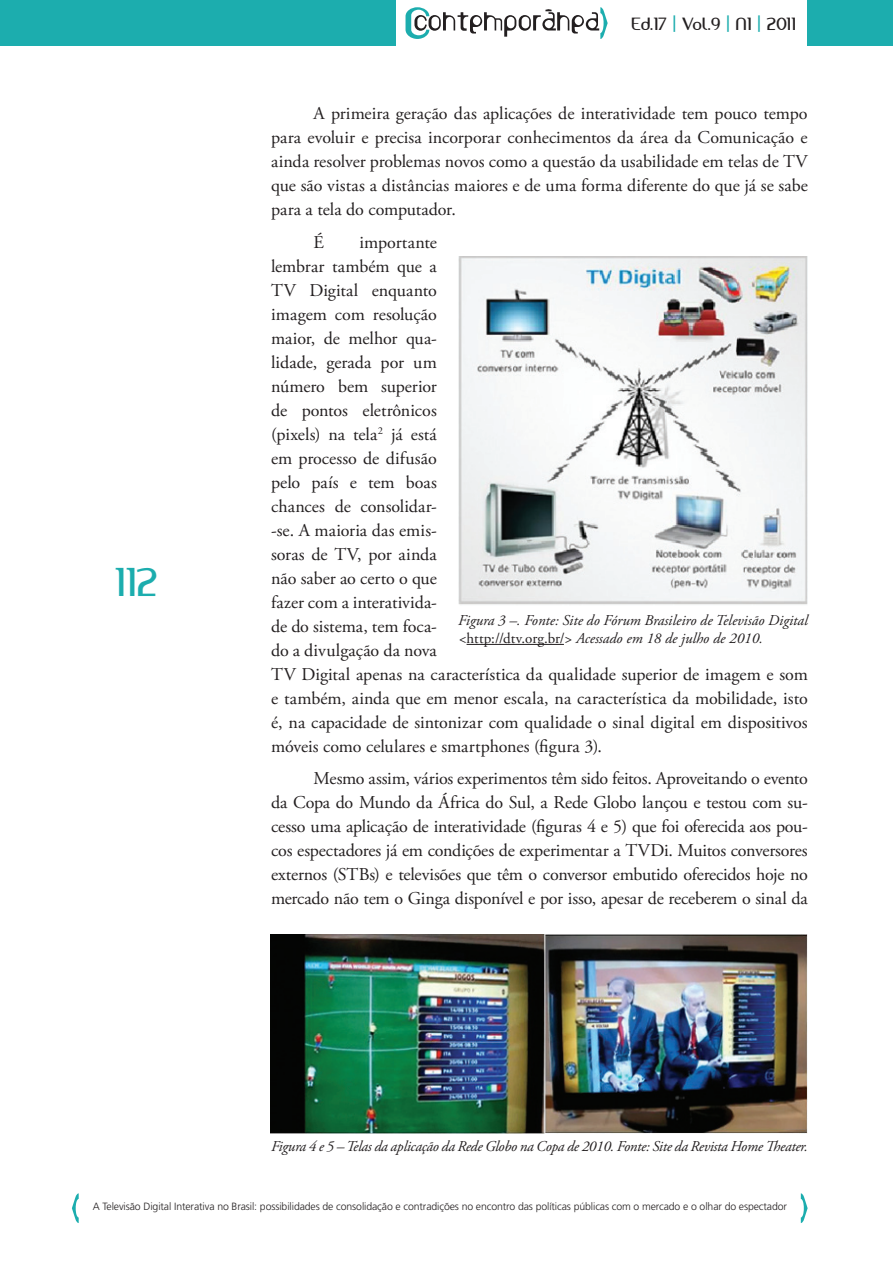
<style>
.page{position:relative;width:893px;height:1263px;background:#fff}
.page>*{position:absolute;margin:0;border:0;box-sizing:border-box;transform-origin:0 0}
.t1{font:37.5px "Amerika Sans";color:#1cadae}
.t2{font:18px/24px "Adobe Garamond Pro";color:#231f20;text-align:justify}
.t3{font:16.5px "Amerika Sans";color:#231f20}
.t4{font:italic 15px/18px "Adobe Garamond Pro";color:#231f20}
.t5{font:italic 15px "Adobe Garamond Pro";letter-spacing:-.02em;color:#231f20}
.t6{font:300 10.5px "Frutiger";letter-spacing:-.01em;color:#231f20}
.s1{color:#1cadae}
.s2{font-style:normal}
</style>
<div class="page">
<svg style="left:72px;top:1193px;width:7px;height:30px"></svg>
<svg style="left:801px;top:1193px;width:7px;height:30px"></svg>
<svg style="left:405px;top:7px;width:203px;height:32px"></svg>
<div style="left:0;top:0;width:395px;height:46px;background:#1cadae"></div>
<div style="left:808px;top:0;width:85px;height:46px;background:#1cadae"></div>
<img style="left:458px;top:256px;width:350px;height:349px">
<hr style="left:467px;top:644px;width:97px;height:1px;background:#231f20">
<img style="left:271px;top:935px;width:537px;height:199px">
<h1 class="t1" style="left:114px;top:558px;width:45px">112</h1>
<p class="t3" style="left:631px;top:13px;width:166px">Ed.17 <span class="s1">|</span> Vol.9 <span class="s1">|</span> N1 <span class="s1">|</span> 2011</p>
<p class="t2" style="left:271px;top:102px;width:538px;text-indent:43px">A primeira geração das aplicações de interatividade tem pouco tempo para evoluir e precisa incorporar conhecimentos da área da Comunicação e ainda resolver problemas novos como a questão da usabilidade em telas de TV que são vistas a distâncias maiores e de uma forma diferente do que já se sabe para a tela do computador.</p>
<p class="t2" style="left:314px;top:231px;width:12px">É</p>
<p class="t2" style="left:271px;top:231px;width:538px;text-align:left;text-indent:88px">importante<br>lembrar também que a<br>TV Digital enquanto<br>imagem com resolução<br>maior, de melhor qua-<br>lidade, gerada por um<br>número bem superior<br>de pontos eletrônicos<br>(pixels) na tela<sup>2</sup> já está<br>em processo de difusão<br>pelo país e tem boas<br>chances de consolidar-<br>-se. A maioria das emis-<br>soras de TV, por ainda<br>não saber ao certo o que<br>fazer com a interativida-<br>de do sistema, tem foca-<br>do a divulgação da nova<br>TV Digital apenas na característica da qualidade superior de imagem e som e também, ainda que em menor escala, na característica da mobilidade, isto é, na capacidade de sintonizar com qualidade o sinal digital em dispositivos móveis como celulares e smartphones (figura 3).</p>
<p class="t2" style="left:271px;top:767px;width:538px;text-indent:43px">Mesmo assim, vários experimentos têm sido feitos. Aproveitando o evento da Copa do Mundo da África do Sul, a Rede Globo lançou e testou com su&shy;cesso uma aplicação de interatividade (figuras 4 e 5) que foi oferecida aos pou&shy;cos espectadores já em condições de experimentar a TVDi. Muitos conversores externos (STBs) e televisões que têm o conversor embutido oferecidos hoje no mercado não tem o Ginga disponível e por isso, apesar de receberem o sinal da</p>
<p class="t4" style="left:458px;top:611px;width:351px">Figura 3 –. Fonte: Site do Fórum Brasileiro de Televisão Digital &lt;<span class="s2">http://dtv.org.br/</span>&gt; Acessado em 18 de julho de 2010.</p>
<p class="t5" style="left:271px;top:1137px;width:538px">Figura 4 e 5 – Telas da aplicação da Rede Globo na Copa de 2010. Fonte: Site da Revista Home Theater.</p>
<p class="t6" style="left:93px;top:1200px;width:696px">A Televisão Digital Interativa no Brasil: possibilidades de consolidação e contradições no encontro das políticas públicas com o mercado e o olhar do espectador</p>
</div>
